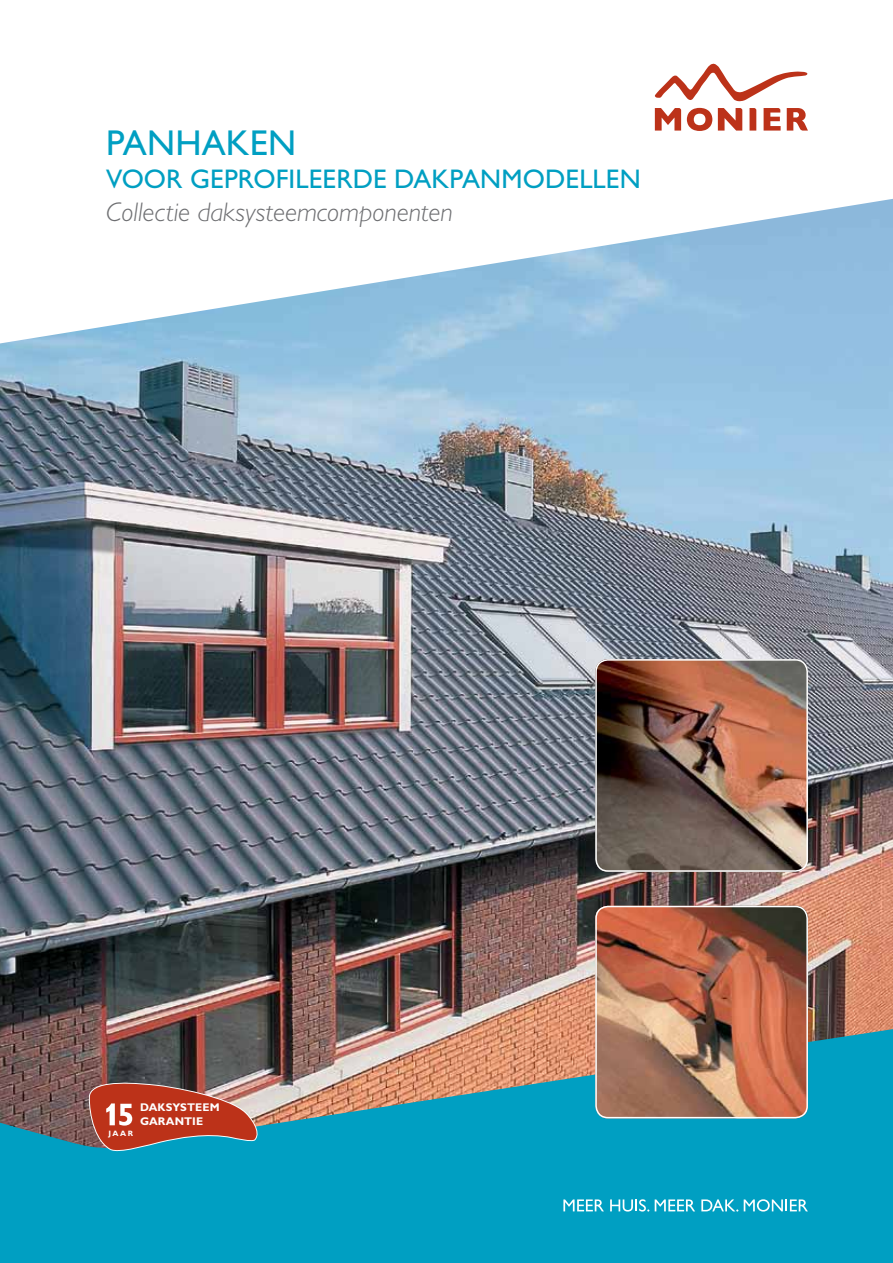
<style>
.page{position:relative;width:893px;height:1263px;background:#fff}
.page>*{position:absolute;margin:0;border:0;box-sizing:border-box;transform-origin:0 0}
.t1{font:36px "Gill Alt One";letter-spacing:.005em;color:#009fc2}
.t2{font:27px "Gill Alt One";letter-spacing:.005em;color:#009fc2}
.t3{font:italic 300 27px "Gill Alt One";letter-spacing:-.005em;color:#6d6e71}
.t4{font:700 11.25px/14.1px "Gill Alt One";letter-spacing:.005em;color:#fff}
.t5{font:700 7.8px "Gill Alt One";color:#fff}
</style>
<div class="page">
<img style="left:0;top:343px;width:893px;height:684px">
<svg style="left:0;top:1027px;width:893px;height:236px;background:#2795ab"></svg>
<svg style="left:3px;top:63px;width:890px;height:280px"></svg>
<svg style="left:687px;top:108px;width:25px;height:23px"></svg>
<svg style="left:718px;top:108px;width:24px;height:23px"></svg>
<svg style="left:749px;top:108px;width:7px;height:23px"></svg>
<svg style="left:655px;top:108px;width:26px;height:23px"></svg>
<svg style="left:764px;top:108px;width:17px;height:23px"></svg>
<svg style="left:787px;top:108px;width:21px;height:23px"></svg>
<svg style="left:655px;top:64px;width:152px;height:37px"></svg>
<svg style="left:563px;top:1199px;width:41px;height:12px"></svg>
<svg style="left:610px;top:1199px;width:39px;height:12px"></svg>
<svg style="left:655px;top:1199px;width:40px;height:12px"></svg>
<svg style="left:701px;top:1199px;width:37px;height:12px"></svg>
<svg style="left:744px;top:1199px;width:64px;height:12px"></svg>
<svg style="left:87px;top:1079px;width:177px;height:75px;background:#9a5f55"></svg>
<img style="left:595px;top:906px;width:213px;height:212px">
<div style="left:595px;top:906px;width:213px;height:212px;border:2px solid #fff;border-radius:12px"></div>
<img style="left:595px;top:659px;width:213px;height:213px">
<div style="left:595px;top:659px;width:213px;height:213px;border:2px solid #fff;border-radius:12px"></div>
<h1 class="t1" style="left:106px;top:122px;width:191px">PANHAKEN</h1>
<p class="t2" style="left:106px;top:164px;width:536px">VOOR GEPROFILEERDE DAKPANMODELLEN</p>
<p class="t3" style="left:106px;top:197px;width:348px">Collectie daksysteemcomponenten</p>
<p class="t4" style="left:140px;top:1100px;width:81px">DAKSYSTEEM<br>GARANTIE</p>
<p class="t5" style="left:109px;top:1129px;width:26px">JAAR</p>
</div>
